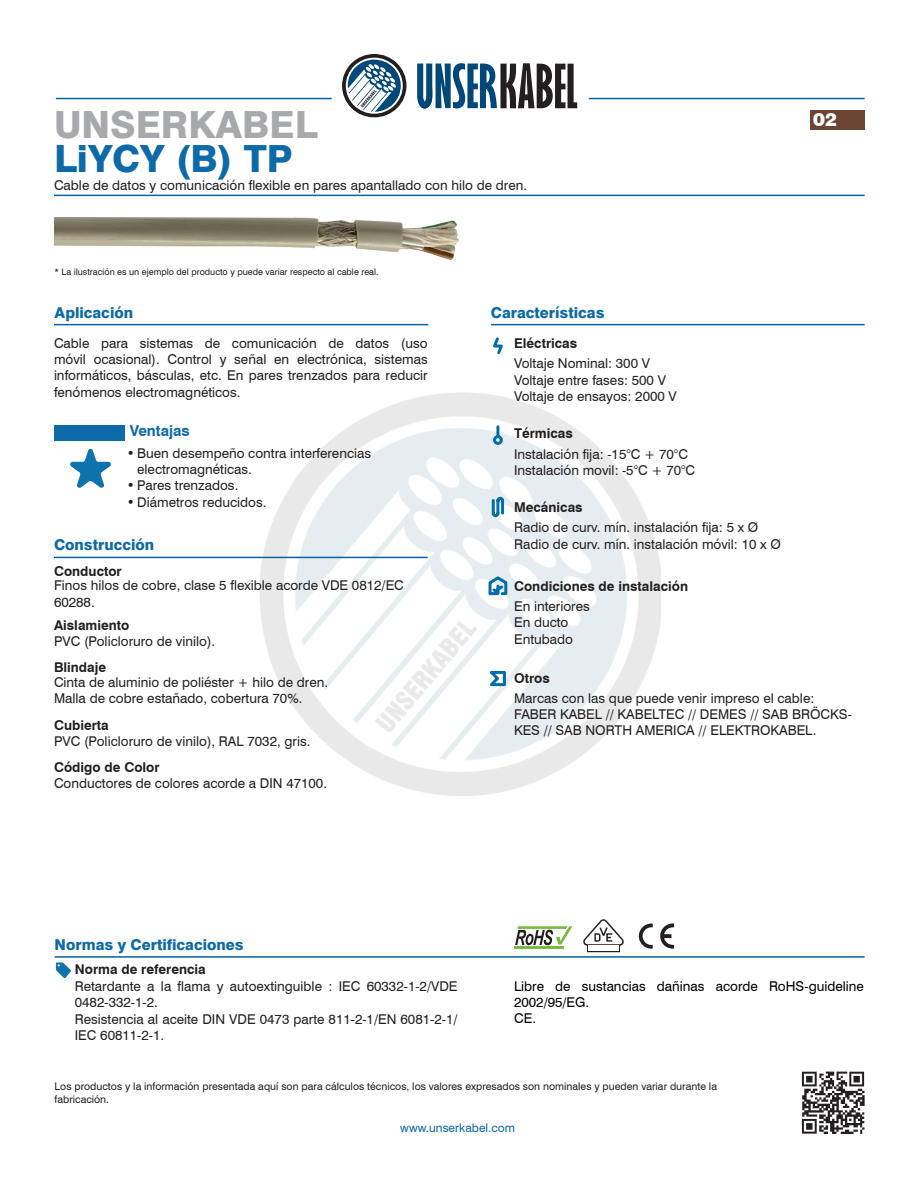
<style>
.page{position:relative;width:918px;height:1188px;background:#fff}
.page>*{position:absolute;margin:0;border:0;box-sizing:border-box;transform-origin:0 0}
.t1{font:800 37.5px "Swiss 721 BT";color:#a8a9ad}
.t2{font:800 37.5px "Swiss 721 BT";color:#0d6aa8}
.t3{font:900 18px "Swiss 721 BT";color:#fff}
.t4{font:800 15px "Swiss 721 BT";color:#0d6aa8}
.t5{font:700 15px "Swiss 721 BT";color:#0d6aa8}
.t6{font:13.5px/16.2px "Swiss 721 BT";color:#231f20}
.t7{font:700 13.5px "Swiss 721 BT";color:#231f20}
.t8{font:13.5px/16.2px "Swiss 721 BT";color:#000001}
.t9{font:12px "Swiss 721 BT";color:#0d6aa8}
.t10{font:10.5px/12.6px "Swiss 721 BT";color:#231f20}
.t11{font:9px "Swiss 721 BT";color:#231f20}
</style>
<div class="page">
<hr style="left:54px;top:195px;width:811px;height:1px;background:#0063a3">
<hr style="left:54px;top:324px;width:374px;height:1px;background:#0063a3">
<hr style="left:55px;top:956px;width:810px;height:2px;background:#0063a3">
<hr style="left:491px;top:324px;width:374px;height:1px;background:#0063a3">
<hr style="left:589px;top:98px;width:276px;height:1px;background:#0063a3">
<hr style="left:56px;top:98px;width:276px;height:1px;background:#0063a3">
<svg style="left:342px;top:54px;width:64px;height:63px"></svg>
<svg style="left:417px;top:63px;width:160px;height:45px"></svg>
<img style="left:259px;top:393px;width:401px;height:402px">
<svg style="left:802px;top:1072px;width:63px;height:62px"></svg>
<div style="left:810px;top:110px;width:55px;height:20px;background:#6a4534"></div>
<hr style="left:54px;top:557px;width:374px;height:1px;background:#0063a3">
<svg style="left:493px;top:337px;width:10px;height:18px"></svg>
<svg style="left:492px;top:424px;width:12px;height:22px"></svg>
<svg style="left:490px;top:495px;width:16px;height:24px"></svg>
<svg style="left:487px;top:574px;width:22px;height:23px"></svg>
<svg style="left:484px;top:669px;width:23px;height:19px"></svg>
<svg style="left:56px;top:962px;width:15px;height:16px"></svg>
<div style="left:54px;top:425px;width:71px;height:16px;background:#0d6aa8"></div>
<svg style="left:70px;top:448px;width:41px;height:40px"></svg>
<hr style="left:514px;top:946px;width:50px;height:3px;background:#78ba42">
<svg style="left:515px;top:926px;width:57px;height:19px"></svg>
<svg style="left:638px;top:923px;width:36px;height:26px"></svg>
<svg style="left:583px;top:919px;width:41px;height:33px"></svg>
<img style="left:54px;top:217px;width:405px;height:42px">
<h1 class="t1" style="left:54px;top:102px;width:265px">UNSERKABEL</h1>
<p class="t2" style="left:54px;top:136px;width:240px">LiYCY (B) TP</p>
<p class="t6" style="left:54px;top:176px;width:475px">Cable de datos y comunicación flexible en pares apantallado con hilo de dren.</p>
<p class="t11" style="left:55px;top:265px;width:326px">* La ilustración es un ejemplo del producto y puede variar respecto al cable real.</p>
<p class="t4" style="left:55px;top:303px;width:80px">Aplicación</p>
<p class="t6" style="left:54px;top:335px;width:375px;text-align:justify">Cable para sistemas de comunicación de datos (uso móvil ocasional). Control y señal en electrónica, sistemas informáticos, básculas, etc. En pares trenzados para reducir fenómenos electromagnéticos.</p>
<p class="t5" style="left:130px;top:421px;width:62px">Ventajas</p>
<p class="t6" style="left:137px;top:445px;width:235px;text-indent:-11px">• Buen desempeño contra interferencias electromagnéticas.</p>
<p class="t6" style="left:127px;top:477px;width:113px">• Pares trenzados.</p>
<p class="t6" style="left:127px;top:493px;width:141px">• Diámetros reducidos.</p>
<p class="t4" style="left:54px;top:536px;width:102px">Construcción</p>
<p class="t7" style="left:54px;top:561px;width:69px">Conductor</p>
<p class="t4" style="left:491px;top:303px;width:115px">Características</p>
<p class="t7" style="left:514px;top:334px;width:65px">Eléctricas</p>
<p class="t6" style="left:514px;top:355px;width:138px">Voltaje Nominal: 300 V</p>
<p class="t6" style="left:514px;top:371px;width:153px">Voltaje entre fases: 500 V</p>
<p class="t6" style="left:514px;top:387px;width:164px">Voltaje de ensayos: 2000 V</p>
<p class="t7" style="left:514px;top:424px;width:60px">Térmicas</p>
<p class="t6" style="left:514px;top:445px;width:175px">Instalación fija: -15°C + 70°C</p>
<p class="t6" style="left:514px;top:462px;width:183px">Instalación movil: -5°C + 70°C</p>
<p class="t7" style="left:514px;top:498px;width:70px">Mecánicas</p>
<p class="t6" style="left:514px;top:519px;width:246px">Radio de curv. mín. instalación fija: 5 x Ø</p>
<p class="t6" style="left:514px;top:535px;width:268px">Radio de curv. mín. instalación móvil: 10 x Ø</p>
<p class="t3" style="left:813px;top:109px;width:25px">02</p>
<p class="t6" style="left:54px;top:577px;width:351px">Finos hilos de cobre, clase 5 flexible acorde VDE 0812/EC<br>60288.</p>
<p class="t7" style="left:54px;top:616px;width:77px">Aislamiento</p>
<p class="t7" style="left:54px;top:657px;width:54px">Blindaje</p>
<p class="t6" style="left:54px;top:632px;width:163px">PVC (Policloruro de vinilo).</p>
<p class="t6" style="left:54px;top:673px;width:276px">Cinta de aluminio de poliéster + hilo de dren.</p>
<p class="t6" style="left:54px;top:690px;width:250px">Malla de cobre estañado, cobertura 70%.</p>
<p class="t7" style="left:54px;top:716px;width:56px">Cubierta</p>
<p class="t6" style="left:54px;top:732px;width:258px">PVC (Policloruro de vinilo), RAL 7032, gris.</p>
<p class="t7" style="left:54px;top:758px;width:107px">Código de Color</p>
<p class="t6" style="left:54px;top:775px;width:275px">Conductores de colores acorde a DIN 47100.</p>
<p class="t7" style="left:514px;top:577px;width:176px">Condiciones de instalación</p>
<p class="t6" style="left:514px;top:598px;width:77px">En interiores</p>
<p class="t6" style="left:514px;top:614px;width:56px">En ducto</p>
<p class="t6" style="left:514px;top:630px;width:60px">Entubado</p>
<p class="t7" style="left:514px;top:668px;width:37px">Otros</p>
<p class="t6" style="left:514px;top:690px;width:302px">Marcas con las que puede venir impreso el cable:</p>
<p class="t6" style="left:514px;top:706px;width:339px">FABER KABEL // KABELTEC // DEMES // SAB BRÖCKS-<br>KES // SAB NORTH AMERICA // ELEKTROKABEL.</p>
<p class="t4" style="left:55px;top:935px;width:191px">Normas y Certificaciones</p>
<p class="t7" style="left:75px;top:960px;width:133px">Norma de referencia</p>
<p class="t6" style="left:75px;top:978px;width:384px">Retardante a la flama y autoextinguible : IEC 60332-1-2/VDE<br>0482-332-1-2.</p>
<p class="t6" style="left:75px;top:1010px;width:384px">Resistencia al aceite DIN VDE 0473 parte 811-2-1/EN 6081-2-1/<br>IEC 60811-2-1.</p>
<p class="t8" style="left:514px;top:977px;width:351px">Libre de sustancias dañinas acorde RoHS-guideline<br>2002/95/EG.</p>
<p class="t8" style="left:514px;top:1010px;width:24px">CE.</p>
<p class="t10" style="left:55px;top:1080px;width:664px">Los productos y la información presentada aquí son para cálculos técnicos, los valores expresados son nominales y pueden variar durante la fabricación.</p>
<p class="t9" style="left:400px;top:1120px;width:116px">www.unserkabel.com</p>
</div>
